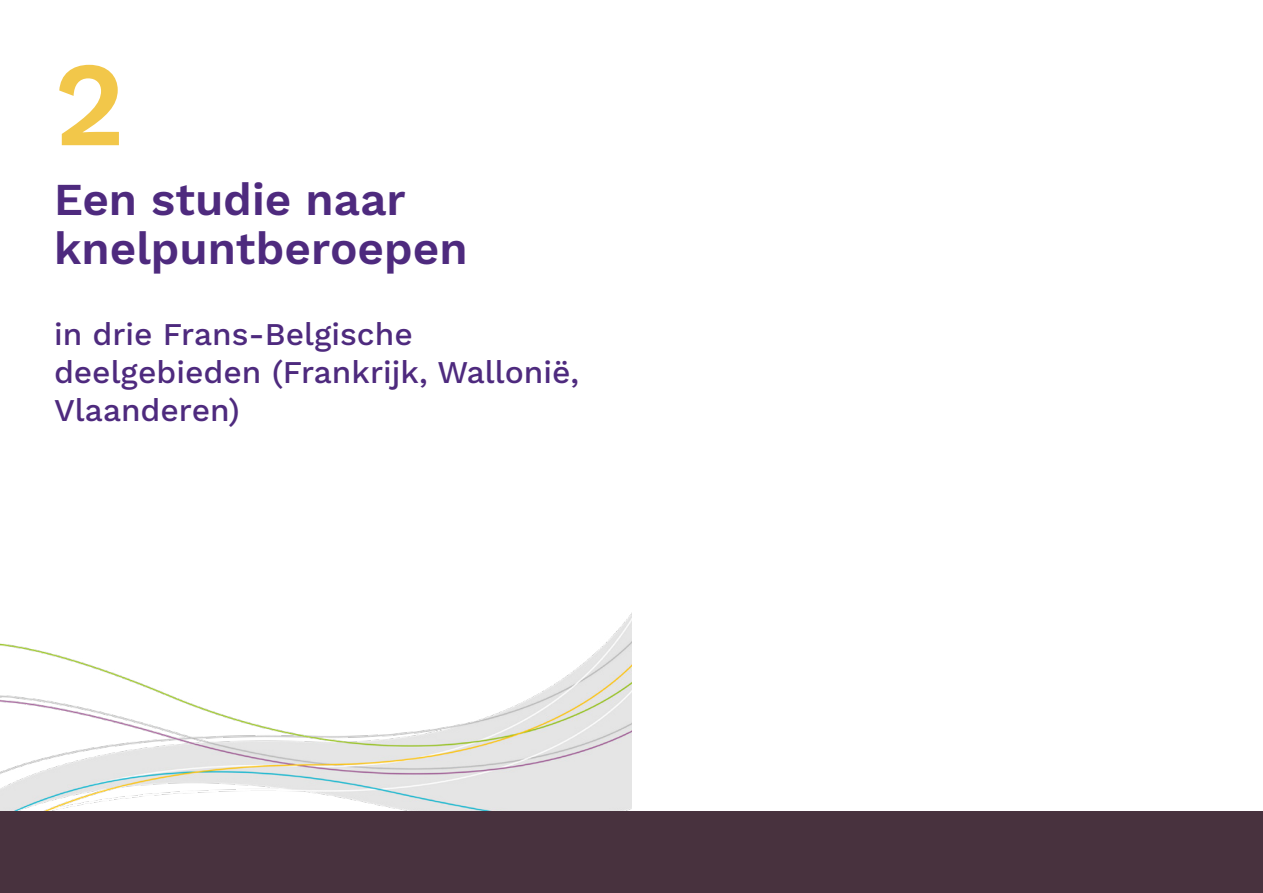
<style>
.page{position:relative;width:1263px;height:893px;background:#fff}
.page>*{position:absolute;margin:0;border:0;box-sizing:border-box;transform-origin:0 0}
.t1{font:600 120px "Work Sans";color:#f2c74a}
.t2{font:600 45.6px/48.8px "Work Sans";color:#4e2a7e}
.t3{font:500 31.65px/38px "Work Sans";color:#4e2a7e}
</style>
<div class="page">
<img style="left:0;top:614px;width:631px;height:197px">
<div style="left:0;top:811px;width:1263px;height:82px;background:#48323e"></div>
<h1 class="t1" style="left:54px;top:34px;width:72px">2</h1>
<h2 class="t2" style="left:54px;top:178px;width:415px">Een studie naar knelpuntberoepen</h2>
<p class="t3" style="left:54px;top:316px;width:527px">in drie Frans-Belgische deelgebieden (Frankrijk, Wallonië,<br>Vlaanderen)</p>
</div>
